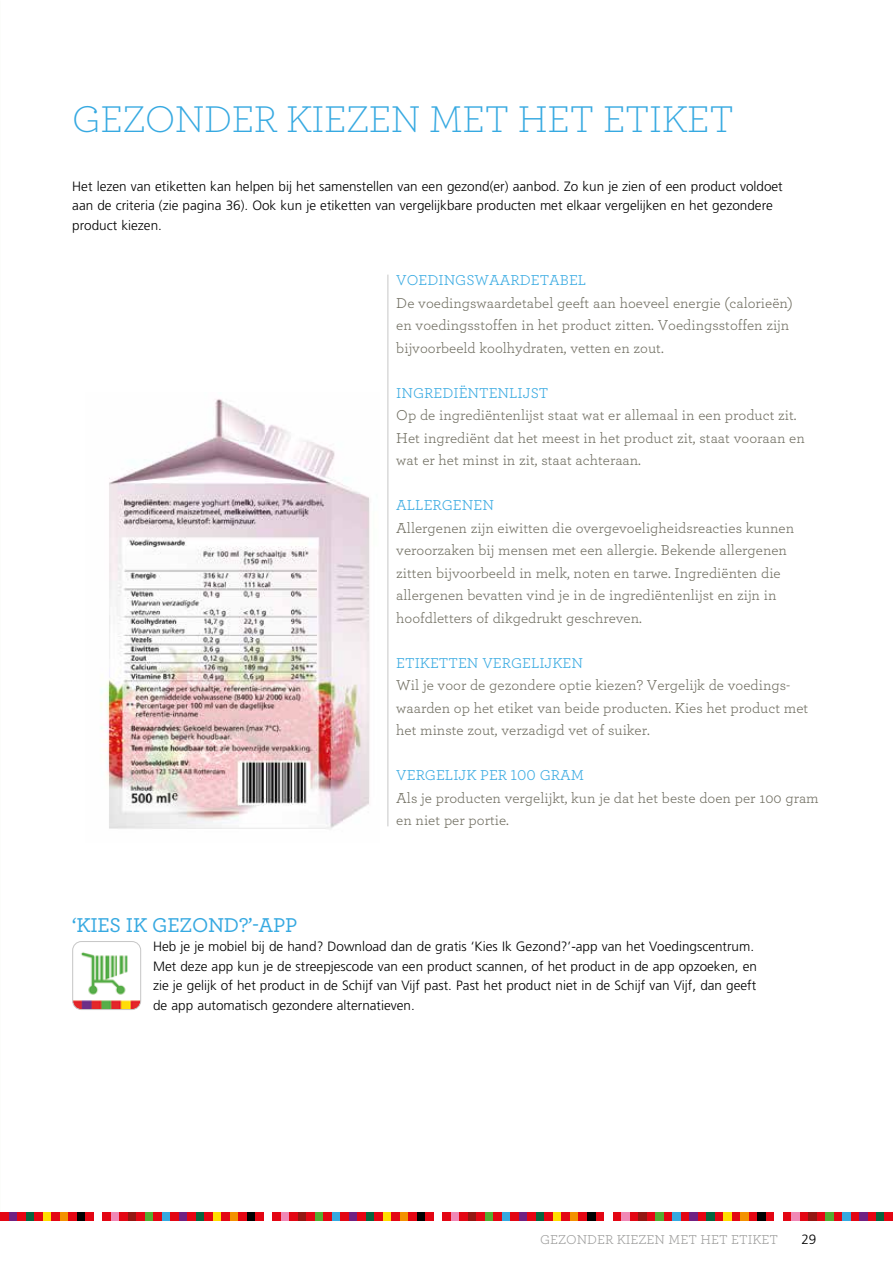
<style>
.page{position:relative;width:893px;height:1263px;background:#fff}
.page>*{position:absolute;margin:0;border:0;box-sizing:border-box;transform-origin:0 0}
.t1{font:300 39px "Archer";letter-spacing:-.01em;color:#36a9e1}
.t2{font:500 21px "Archer";letter-spacing:-.01em;color:#36a9e1}
.t3{font:15px/22.5px "Archer";color:#6f6d60}
.t4{font:15px "Archer";color:#36a9e1}
.t5{font:300 13.5px/19.5px "Frutiger";color:#000}
.t6{font:13.5px "Archer";color:#9d9d9c}
</style>
<div class="page">
<div style="left:341px;top:1212px;width:8px;height:8px;background:#e30613"></div>
<div style="left:349px;top:1212px;width:9px;height:8px;background:#702283"></div>
<div style="left:358px;top:1212px;width:8px;height:8px;background:#e30613"></div>
<div style="left:366px;top:1212px;width:9px;height:8px;background:#04663f"></div>
<div style="left:375px;top:1212px;width:8px;height:8px;background:#e30613"></div>
<div style="left:383px;top:1212px;width:9px;height:8px;background:#fd0"></div>
<div style="left:392px;top:1212px;width:8px;height:8px;background:#e30613"></div>
<div style="left:400px;top:1212px;width:9px;height:8px;background:#f39200"></div>
<div style="left:409px;top:1212px;width:8px;height:8px;background:#e30613"></div>
<div style="left:417px;top:1212px;width:9px;height:8px;background:#000"></div>
<div style="left:426px;top:1212px;width:8px;height:8px;background:#e30613"></div>
<div style="left:443px;top:1212px;width:8px;height:8px;background:#e30613"></div>
<div style="left:451px;top:1212px;width:9px;height:8px;background:#f088b6"></div>
<div style="left:460px;top:1212px;width:8px;height:8px;background:#e30613"></div>
<div style="left:468px;top:1212px;width:9px;height:8px;background:#931813"></div>
<div style="left:477px;top:1212px;width:8px;height:8px;background:#e30613"></div>
<div style="left:485px;top:1212px;width:9px;height:8px;background:#52ae32"></div>
<div style="left:494px;top:1212px;width:8px;height:8px;background:#e30613"></div>
<div style="left:502px;top:1212px;width:9px;height:8px;background:#36a9e1"></div>
<div style="left:511px;top:1212px;width:8px;height:8px;background:#e30613"></div>
<div style="left:519px;top:1212px;width:9px;height:8px;background:#702283"></div>
<div style="left:528px;top:1212px;width:8px;height:8px;background:#e30613"></div>
<div style="left:536px;top:1212px;width:9px;height:8px;background:#04663f"></div>
<div style="left:545px;top:1212px;width:8px;height:8px;background:#e30613"></div>
<div style="left:553px;top:1212px;width:9px;height:8px;background:#fd0"></div>
<div style="left:562px;top:1212px;width:8px;height:8px;background:#e30613"></div>
<div style="left:570px;top:1212px;width:9px;height:8px;background:#f39200"></div>
<div style="left:579px;top:1212px;width:8px;height:8px;background:#e30613"></div>
<div style="left:587px;top:1212px;width:9px;height:8px;background:#000"></div>
<div style="left:596px;top:1212px;width:8px;height:8px;background:#e30613"></div>
<div style="left:613px;top:1212px;width:8px;height:8px;background:#e30613"></div>
<div style="left:621px;top:1212px;width:9px;height:8px;background:#f088b6"></div>
<div style="left:630px;top:1212px;width:8px;height:8px;background:#e30613"></div>
<div style="left:638px;top:1212px;width:9px;height:8px;background:#931813"></div>
<div style="left:647px;top:1212px;width:8px;height:8px;background:#e30613"></div>
<div style="left:655px;top:1212px;width:9px;height:8px;background:#52ae32"></div>
<div style="left:664px;top:1212px;width:8px;height:8px;background:#e30613"></div>
<div style="left:672px;top:1212px;width:8px;height:8px;background:#36a9e1"></div>
<div style="left:681px;top:1212px;width:8px;height:8px;background:#e30613"></div>
<div style="left:689px;top:1212px;width:9px;height:8px;background:#702283"></div>
<div style="left:698px;top:1212px;width:8px;height:8px;background:#e30613"></div>
<div style="left:706px;top:1212px;width:9px;height:8px;background:#04663f"></div>
<div style="left:715px;top:1212px;width:8px;height:8px;background:#e30613"></div>
<div style="left:723px;top:1212px;width:9px;height:8px;background:#fd0"></div>
<div style="left:732px;top:1212px;width:8px;height:8px;background:#e30613"></div>
<div style="left:740px;top:1212px;width:9px;height:8px;background:#f39200"></div>
<div style="left:749px;top:1212px;width:8px;height:8px;background:#e30613"></div>
<div style="left:757px;top:1212px;width:9px;height:8px;background:#000"></div>
<div style="left:766px;top:1212px;width:8px;height:8px;background:#e30613"></div>
<div style="left:783px;top:1212px;width:8px;height:8px;background:#e30613"></div>
<div style="left:791px;top:1212px;width:9px;height:8px;background:#f088b6"></div>
<div style="left:800px;top:1212px;width:8px;height:8px;background:#e30613"></div>
<div style="left:808px;top:1212px;width:9px;height:8px;background:#931813"></div>
<div style="left:817px;top:1212px;width:8px;height:8px;background:#e30613"></div>
<div style="left:825px;top:1212px;width:9px;height:8px;background:#52ae32"></div>
<div style="left:834px;top:1212px;width:8px;height:8px;background:#e30613"></div>
<div style="left:842px;top:1212px;width:9px;height:8px;background:#36a9e1"></div>
<div style="left:851px;top:1212px;width:8px;height:8px;background:#e30613"></div>
<div style="left:859px;top:1212px;width:9px;height:8px;background:#702283"></div>
<div style="left:868px;top:1212px;width:8px;height:8px;background:#e30613"></div>
<div style="left:876px;top:1212px;width:9px;height:8px;background:#04663f"></div>
<div style="left:885px;top:1212px;width:8px;height:8px;background:#e30613"></div>
<div style="left:0;top:1212px;width:9px;height:8px;background:#e30613"></div>
<div style="left:9px;top:1212px;width:8px;height:8px;background:#702283"></div>
<div style="left:17px;top:1212px;width:9px;height:8px;background:#e30613"></div>
<div style="left:26px;top:1212px;width:8px;height:8px;background:#04663f"></div>
<div style="left:34px;top:1212px;width:9px;height:8px;background:#e30613"></div>
<div style="left:43px;top:1212px;width:8px;height:8px;background:#fd0"></div>
<div style="left:51px;top:1212px;width:9px;height:8px;background:#e30613"></div>
<div style="left:60px;top:1212px;width:8px;height:8px;background:#f39200"></div>
<div style="left:68px;top:1212px;width:9px;height:8px;background:#e30613"></div>
<div style="left:77px;top:1212px;width:8px;height:8px;background:#000"></div>
<div style="left:85px;top:1212px;width:9px;height:8px;background:#e30613"></div>
<div style="left:102px;top:1212px;width:9px;height:8px;background:#e30613"></div>
<div style="left:111px;top:1212px;width:8px;height:8px;background:#f088b6"></div>
<div style="left:119px;top:1212px;width:9px;height:8px;background:#e30613"></div>
<div style="left:128px;top:1212px;width:8px;height:8px;background:#931813"></div>
<div style="left:136px;top:1212px;width:9px;height:8px;background:#e30613"></div>
<div style="left:145px;top:1212px;width:8px;height:8px;background:#52ae32"></div>
<div style="left:153px;top:1212px;width:9px;height:8px;background:#e30613"></div>
<div style="left:162px;top:1212px;width:8px;height:8px;background:#36a9e1"></div>
<div style="left:171px;top:1212px;width:8px;height:8px;background:#e30613"></div>
<div style="left:179px;top:1212px;width:9px;height:8px;background:#702283"></div>
<div style="left:188px;top:1212px;width:8px;height:8px;background:#e30613"></div>
<div style="left:196px;top:1212px;width:9px;height:8px;background:#04663f"></div>
<div style="left:205px;top:1212px;width:8px;height:8px;background:#e30613"></div>
<div style="left:213px;top:1212px;width:9px;height:8px;background:#fd0"></div>
<div style="left:222px;top:1212px;width:8px;height:8px;background:#e30613"></div>
<div style="left:230px;top:1212px;width:9px;height:8px;background:#f39200"></div>
<div style="left:239px;top:1212px;width:8px;height:8px;background:#e30613"></div>
<div style="left:247px;top:1212px;width:9px;height:8px;background:#000"></div>
<div style="left:256px;top:1212px;width:8px;height:8px;background:#e30613"></div>
<div style="left:273px;top:1212px;width:8px;height:8px;background:#e30613"></div>
<div style="left:281px;top:1212px;width:9px;height:8px;background:#f088b6"></div>
<div style="left:290px;top:1212px;width:8px;height:8px;background:#e30613"></div>
<div style="left:298px;top:1212px;width:9px;height:8px;background:#931813"></div>
<div style="left:307px;top:1212px;width:8px;height:8px;background:#e30613"></div>
<div style="left:315px;top:1212px;width:9px;height:8px;background:#52ae32"></div>
<div style="left:324px;top:1212px;width:8px;height:8px;background:#e30613"></div>
<div style="left:332px;top:1212px;width:8px;height:8px;background:#36a9e1"></div>
<img style="left:100px;top:399px;width:270px;height:430px">
<hr style="left:387px;top:275px;width:2px;height:551px;background:#dadada">
<img style="left:74px;top:943px;width:67px;height:66px">
<div style="left:72px;top:941px;width:69px;height:69px;border:1px solid #c6c6c6;border-radius:9px"></div>
<h1 class="t1" style="left:72px;top:94px;width:663px">GEZONDER KIEZEN MET HET ETIKET</h1>
<p class="t5" style="left:72px;top:176px;width:712px">Het lezen van etiketten kan helpen bij het samenstellen van een gezond(er) aanbod. Zo kun je zien of een product voldoet aan de criteria (zie pagina 36). Ook kun je etiketten van vergelijkbare producten met elkaar vergelijken en het gezondere product kiezen.</p>
<p class="t4" style="left:396px;top:270px;width:192px">VOEDINGSWAARDETABEL</p>
<p class="t3" style="left:396px;top:291px;width:398px">De voedingswaardetabel geeft aan hoeveel energie (calorieën) en voedingsstoffen in het product zitten. Voedingsstoffen zijn bijvoorbeeld koolhydraten, vetten en zout.</p>
<p class="t4" style="left:396px;top:382px;width:154px">INGREDIËNTENLIJST</p>
<p class="t3" style="left:396px;top:403px;width:410px">Op de ingrediëntenlijst staat wat er allemaal in een product zit.<br>Het ingrediënt dat het meest in het product zit, staat vooraan en wat er het minst in zit, staat achteraan.</p>
<p class="t4" style="left:396px;top:495px;width:99px">ALLERGENEN</p>
<p class="t3" style="left:396px;top:516px;width:399px">Allergenen zijn eiwitten die overgevoeligheidsreacties kunnen veroorzaken bij mensen met een allergie. Bekende allergenen zitten bijvoorbeeld in melk, noten en tarwe. Ingrediënten die allergenen bevatten vind je in de ingrediëntenlijst en zijn in hoofdletters of dikgedrukt geschreven.</p>
<p class="t4" style="left:396px;top:652px;width:188px">ETIKETTEN VERGELIJKEN</p>
<p class="t3" style="left:396px;top:673px;width:413px">Wil je voor de gezondere optie kiezen? Vergelijk de voedings&shy;waarden op het etiket van beide producten. Kies het product met het minste zout, verzadigd vet of suiker.</p>
<p class="t4" style="left:396px;top:765px;width:189px">VERGELIJK PER 100 GRAM</p>
<p class="t3" style="left:396px;top:786px;width:424px">Als je producten vergelijkt, kun je dat het beste doen per 100 gram en niet per portie.</p>
<h2 class="t2" style="left:72px;top:909px;width:227px">‘KIES IK GEZOND?’-APP</h2>
<p class="t5" style="left:153px;top:937px;width:605px">Heb je je mobiel bij de hand? Download dan de gratis ‘Kies Ik Gezond?’-app van het Voedingscentrum.<br>Met deze app kun je de streepjescode van een product scannen, of het product in de app opzoeken, en zie je gelijk of het product in de Schijf van Vijf past. Past het product niet in de Schijf van Vijf, dan geeft de app automatisch gezondere alternatieven.</p>
<p class="t6" style="left:540px;top:1230px;width:240px">GEZONDER KIEZEN MET HET ETIKET</p>
<p class="t5" style="left:801px;top:1229px;width:16px">29</p>
</div>
